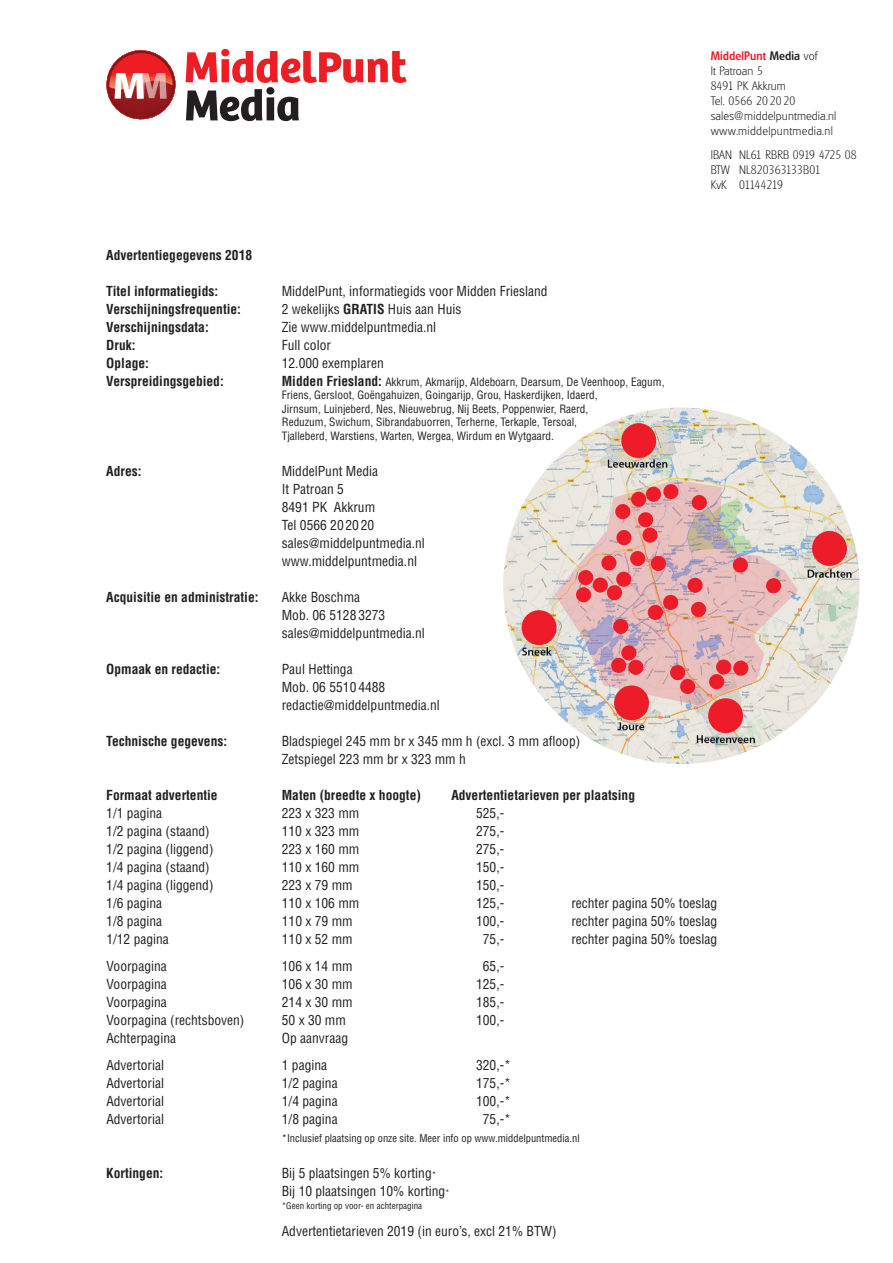
<style>
.page{position:relative;width:893px;height:1263px;background:#fff}
.page>*{position:absolute;margin:0;border:0;box-sizing:border-box;transform-origin:0 0}
.t1{font:condensed 13.5px/18px "Helvetica";color:#231f20}
.t2{font:700 condensed 13.5px "Helvetica";color:#231f20}
.t3{font:200 12px/15px "Glasgow";letter-spacing:.01em;color:#231f20}
.t4{font:condensed 11.25px/13.5px "Helvetica";color:#231f20}
.t5{font:condensed 10.5px "Helvetica";color:#231f20}
.t6{font:condensed 9px "Helvetica";color:#231f20}
.s1{font-weight:500;color:#ee1d23}
.s2{font-weight:500}
.s3{font-weight:700}
.s4{font-weight:700;font-size:13.5px}
.s5{font-size:9px}
</style>
<div class="page">
<img style="left:503px;top:407px;width:357px;height:357px;border-radius:178px">
<svg style="left:106px;top:50px;width:70px;height:70px"></svg>
<svg style="left:186px;top:49px;width:220px;height:72px"></svg>
<p class="t3" style="left:711px;top:48px;width:127px"><span class="s1">MiddelPunt</span> <span class="s2">Media</span> vof<br>It Patroan 5<br>8491 PK Akkrum<br>Tel. 0566 20 20 20 sales@middelpuntmedia.nl www.middelpuntmedia.nl</p>
<p class="t3" style="left:711px;top:147px;width:148px">IBAN NL61 RBRB 0919 4725 08<br>BTW NL820363133B01<br>KvK 01144219</p>
<p class="t2" style="left:106px;top:246px;width:147px">Advertentiegegevens 2018</p>
<p class="t2" style="left:106px;top:282px;width:113px">Titel informatiegids:</p>
<p class="t1" style="left:282px;top:282px;width:267px">MiddelPunt, informatiegids voor Midden Friesland</p>
<p class="t2" style="left:106px;top:300px;width:136px">Verschijningsfrequentie:</p>
<p class="t1" style="left:282px;top:300px;width:181px">2 wekelijks <span class="s3">GRATIS</span> Huis aan Huis</p>
<p class="t2" style="left:106px;top:318px;width:104px">Verschijningsdata:</p>
<p class="t1" style="left:282px;top:318px;width:156px">Zie www.middelpuntmedia.nl</p>
<p class="t2" style="left:106px;top:336px;width:31px">Druk:</p>
<p class="t1" style="left:282px;top:336px;width:51px">Full color</p>
<p class="t2" style="left:106px;top:354px;width:44px">Oplage:</p>
<p class="t1" style="left:282px;top:354px;width:103px">12.000 exemplaren</p>
<p class="t2" style="left:106px;top:372px;width:119px">Verspreidingsgebied:</p>
<p class="t4" style="left:282px;top:375px;width:384px"><span class="s4">Midden Friesland:</span> Akkrum, Akmarijp, Aldeboarn, Dearsum, De Veenhoop, Eagum, Friens, Gersloot, Goëngahuizen, Goingarijp, Grou, Haskerdijken, Idaerd,<br>Jirnsum, Luinjeberd, Nes, Nieuwebrug, Nij Beets, Poppenwier, Raerd,<br>Reduzum, Swichum, Sibrandabuorren, Terherne, Terkaple, Tersoal,<br>Tjalleberd, Warstiens, Warten, Wergea, Wirdum en Wytgaard.</p>
<p class="t2" style="left:106px;top:462px;width:37px">Adres:</p>
<p class="t1" style="left:282px;top:462px;width:145px">MiddelPunt Media<br>It Patroan 5<br>8491 PK Akkrum<br>Tel 0566 202020 sales@middelpuntmedia.nl www.middelpuntmedia.nl</p>
<p class="t2" style="left:106px;top:588px;width:154px">Acquisitie en administratie:</p>
<p class="t1" style="left:282px;top:588px;width:145px">Akke Boschma<br>Mob. 06 5128 3273 sales@middelpuntmedia.nl</p>
<p class="t2" style="left:106px;top:660px;width:115px">Opmaak en redactie:</p>
<p class="t1" style="left:282px;top:660px;width:160px">Paul Hettinga<br>Mob. 06 5510 4488 redactie@middelpuntmedia.nl</p>
<p class="t2" style="left:106px;top:732px;width:122px">Technische gegevens:</p>
<p class="t1" style="left:282px;top:732px;width:300px">Bladspiegel 245 mm br x 345 mm h (excl. 3 mm afloop)<br>Zetspiegel 223 mm br x 323 mm h</p>
<p class="t2" style="left:106px;top:786px;width:113px">Formaat advertentie</p>
<p class="t2" style="left:282px;top:786px;width:141px">Maten (breedte x hoogte)</p>
<p class="t2" style="left:451px;top:786px;width:185px">Advertentietarieven per plaatsing</p>
<p class="t1" style="left:106px;top:804px;width:57px">1/1 pagina</p>
<p class="t1" style="left:282px;top:804px;width:79px">223 x 323 mm</p>
<p class="t1" style="left:476px;top:804px;width:30px">525,-</p>
<p class="t1" style="left:106px;top:822px;width:105px">1/2 pagina (staand)</p>
<p class="t1" style="left:282px;top:822px;width:79px">110 x 323 mm</p>
<p class="t1" style="left:476px;top:822px;width:30px">275,-</p>
<p class="t1" style="left:106px;top:840px;width:109px">1/2 pagina (liggend)</p>
<p class="t1" style="left:282px;top:840px;width:79px">223 x 160 mm</p>
<p class="t1" style="left:476px;top:840px;width:30px">275,-</p>
<p class="t1" style="left:106px;top:858px;width:105px">1/4 pagina (staand)</p>
<p class="t1" style="left:282px;top:858px;width:79px">110 x 160 mm</p>
<p class="t1" style="left:476px;top:858px;width:30px">150,-</p>
<p class="t1" style="left:106px;top:876px;width:109px">1/4 pagina (liggend)</p>
<p class="t1" style="left:282px;top:876px;width:72px">223 x 79 mm</p>
<p class="t1" style="left:476px;top:876px;width:30px">150,-</p>
<p class="t1" style="left:106px;top:893px;width:57px">1/6 pagina</p>
<p class="t1" style="left:282px;top:893px;width:79px">110 x 106 mm</p>
<p class="t1" style="left:476px;top:893px;width:30px">125,-</p>
<p class="t1" style="left:571px;top:893px;width:147px">rechter pagina 50% toeslag</p>
<p class="t1" style="left:106px;top:911px;width:57px">1/8 pagina</p>
<p class="t1" style="left:282px;top:911px;width:72px">110 x 79 mm</p>
<p class="t1" style="left:476px;top:911px;width:30px">100,-</p>
<p class="t1" style="left:571px;top:911px;width:147px">rechter pagina 50% toeslag</p>
<p class="t1" style="left:106px;top:929px;width:64px">1/12 pagina</p>
<p class="t1" style="left:282px;top:929px;width:72px">110 x 52 mm</p>
<p class="t1" style="left:483px;top:929px;width:23px">75,-</p>
<p class="t1" style="left:571px;top:929px;width:147px">rechter pagina 50% toeslag</p>
<p class="t1" style="left:106px;top:956px;width:62px">Voorpagina</p>
<p class="t1" style="left:282px;top:956px;width:72px">106 x 14 mm</p>
<p class="t1" style="left:483px;top:956px;width:23px">65,-</p>
<p class="t1" style="left:106px;top:974px;width:62px">Voorpagina</p>
<p class="t1" style="left:282px;top:974px;width:72px">106 x 30 mm</p>
<p class="t1" style="left:476px;top:974px;width:30px">125,-</p>
<p class="t1" style="left:106px;top:992px;width:62px">Voorpagina</p>
<p class="t1" style="left:282px;top:992px;width:72px">214 x 30 mm</p>
<p class="t1" style="left:476px;top:992px;width:30px">185,-</p>
<p class="t1" style="left:106px;top:1010px;width:140px">Voorpagina (rechtsboven)</p>
<p class="t1" style="left:282px;top:1010px;width:66px">50 x 30 mm</p>
<p class="t1" style="left:476px;top:1010px;width:30px">100,-</p>
<p class="t1" style="left:106px;top:1028px;width:71px">Achterpagina</p>
<p class="t1" style="left:282px;top:1028px;width:68px">Op aanvraag</p>
<p class="t1" style="left:106px;top:1055px;width:59px">Advertorial</p>
<p class="t1" style="left:282px;top:1055px;width:47px">1 pagina</p>
<p class="t1" style="left:476px;top:1055px;width:36px">320,-*</p>
<p class="t1" style="left:106px;top:1073px;width:59px">Advertorial</p>
<p class="t1" style="left:282px;top:1073px;width:57px">1/2 pagina</p>
<p class="t1" style="left:476px;top:1073px;width:36px">175,-*</p>
<p class="t1" style="left:106px;top:1091px;width:59px">Advertorial</p>
<p class="t1" style="left:282px;top:1091px;width:57px">1/4 pagina</p>
<p class="t1" style="left:476px;top:1091px;width:36px">100,-*</p>
<p class="t1" style="left:106px;top:1109px;width:59px">Advertorial</p>
<p class="t1" style="left:282px;top:1109px;width:57px">1/8 pagina</p>
<p class="t1" style="left:483px;top:1109px;width:30px">75,-*</p>
<p class="t5" style="left:282px;top:1131px;width:299px">*Inclusief plaatsing op onze site. Meer info op www.middelpuntmedia.nl</p>
<p class="t2" style="left:106px;top:1164px;width:59px">Kortingen:</p>
<p class="t1" style="left:282px;top:1164px;width:169px">Bij 5 plaatsingen 5% korting<span class="s5">*<br></span>Bij 10 plaatsingen 10% korting<span class="s5">*</span></p>
<p class="t6" style="left:282px;top:1200px;width:142px">*Geen korting op voor- en achterpagina</p>
<p class="t1" style="left:282px;top:1222px;width:276px">Advertentietarieven 2019 (in euro’s, excl 21% BTW)</p>
</div>
